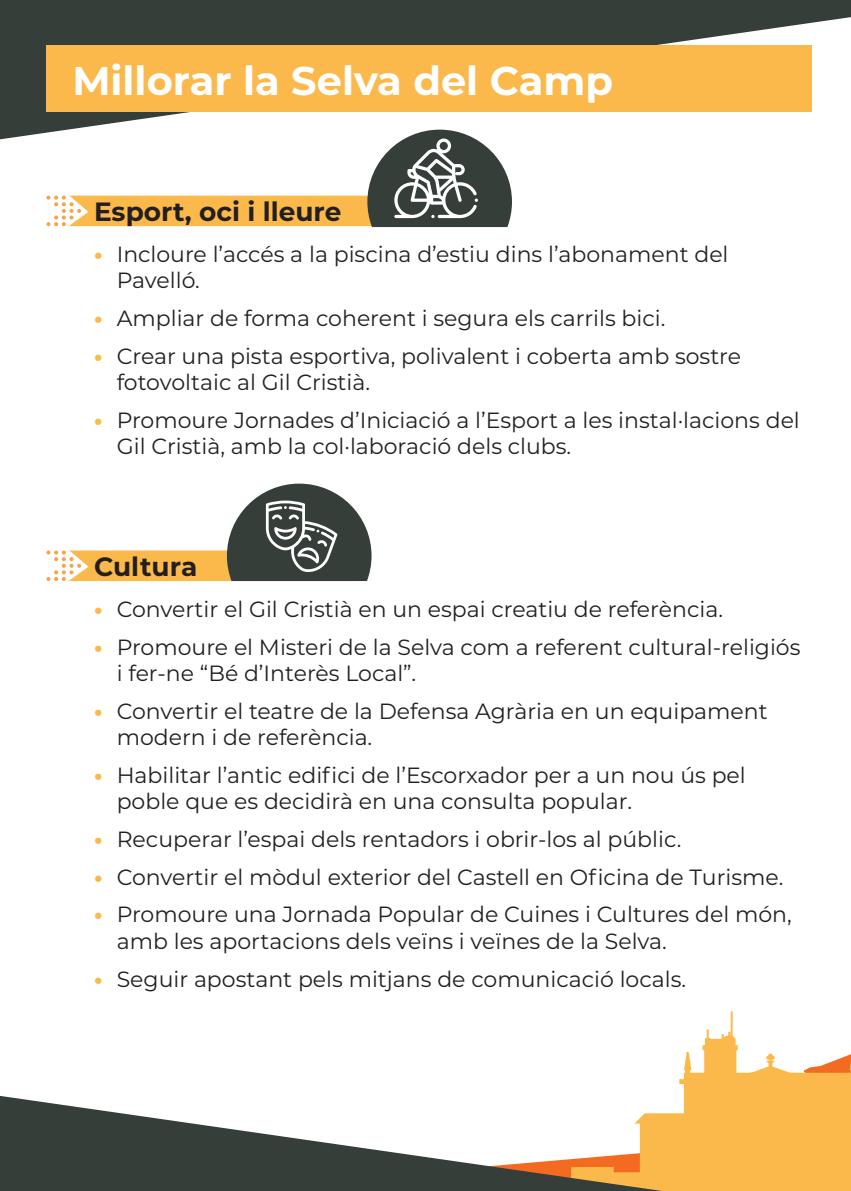
<style>
.page{position:relative;width:851px;height:1191px;background:#fff}
.page>*{position:absolute;margin:0;border:0;box-sizing:border-box;transform-origin:0 0}
.t1{font:700 40px "Montserrat";color:#fff}
.t2{font:700 26.4px "Montserrat";color:#231f20}
.t3{font:22px/26.4px "Montserrat";color:#231f20}
.s1{font-weight:800;color:#fcb94b}
</style>
<div class="page">
<svg style="left:0;top:0;width:850px;height:139px;fill:#363e3a"></svg>
<svg style="left:662px;top:1011px;width:188px;height:180px;fill:#fcb94b"></svg>
<div style="left:46px;top:45px;width:765px;height:66px;background:#fcb94b"></div>
<svg style="left:46px;top:483px;width:325px;height:98px"></svg>
<svg style="left:46px;top:130px;width:466px;height:97px"></svg>
<svg style="left:0;top:1096px;width:662px;height:95px"></svg>
<h1 class="t1" style="left:72px;top:52px;width:542px">Millorar la Selva del Camp</h1>
<p class="t2" style="left:94px;top:193px;width:249px">Esport, oci i lleure</p>
<p class="t3" style="left:117px;top:240px;width:613px;text-indent:-23px"><span class="s1">•</span> Incloure l’accés a la piscina d’estiu dins l’abonament del<br>Pavelló.</p>
<p class="t3" style="left:94px;top:304px;width:573px"><span class="s1">•</span> Ampliar de forma coherent i segura els carrils bici.</p>
<p class="t3" style="left:117px;top:342px;width:625px;text-indent:-23px"><span class="s1">•</span> Crear una pista esportiva, polivalent i coberta amb sostre fotovoltaic al Gil Cristià.</p>
<p class="t3" style="left:117px;top:406px;width:684px;text-indent:-23px"><span class="s1">•</span> Promoure Jornades d’Iniciació a l’Esport a les instal·lacions del<br>Gil Cristià, amb la col·laboració dels clubs.</p>
<p class="t2" style="left:94px;top:547px;width:105px">Cultura</p>
<p class="t3" style="left:94px;top:595px;width:630px"><span class="s1">•</span> Convertir el Gil Cristià en un espai creatiu de referència.</p>
<p class="t3" style="left:117px;top:632px;width:685px;text-indent:-23px"><span class="s1">•</span> Promoure el Misteri de la Selva com a referent cultural-religiós i fer-ne “Bé d’Interès Local”.</p>
<p class="t3" style="left:117px;top:697px;width:652px;text-indent:-23px"><span class="s1">•</span> Convertir el teatre de la Defensa Agrària en un equipament modern i de referència.</p>
<p class="t3" style="left:117px;top:761px;width:630px;text-indent:-23px"><span class="s1">•</span> Habilitar l’antic edifici de l’Escorxador per a un nou ús pel poble que es decidirà en una consulta popular.</p>
<p class="t3" style="left:94px;top:825px;width:589px"><span class="s1">•</span> Recuperar l’espai dels rentadors i obrir-los al públic.</p>
<p class="t3" style="left:94px;top:863px;width:690px"><span class="s1">•</span> Convertir el mòdul exterior del Castell en Oficina de Turisme.</p>
<p class="t3" style="left:117px;top:900px;width:676px;text-indent:-23px"><span class="s1">•</span> Promoure una Jornada Popular de Cuines i Cultures del món, amb les aportacions dels veïns i veïnes de la Selva.</p>
<p class="t3" style="left:94px;top:964px;width:593px"><span class="s1">•</span> Seguir apostant pels mitjans de comunicació locals.</p>
</div>
